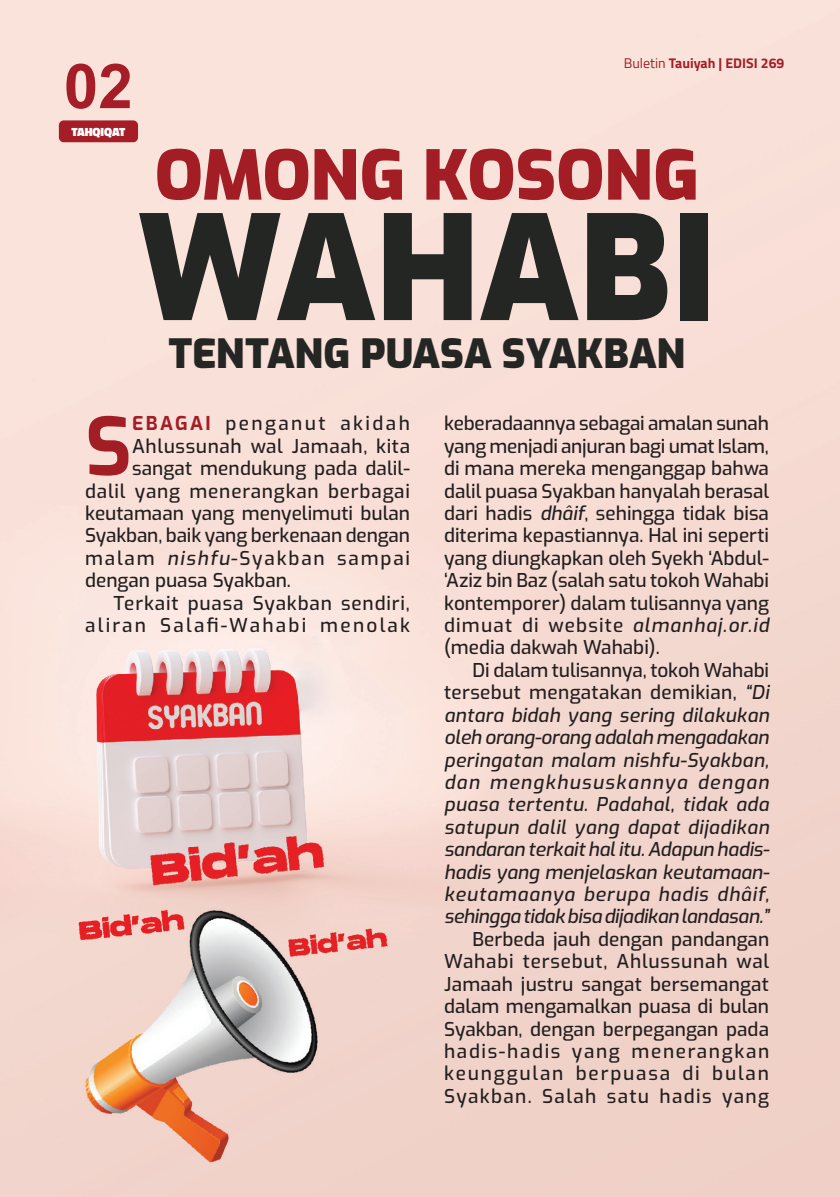
<style>
.page{position:relative;width:840px;height:1197px;background:#fff}
.page>*{position:absolute;margin:0;border:0;box-sizing:border-box;transform-origin:0 0}
.t1{font:900 144px "Exo";color:#242623}
.t2{font:700 79.6px "Exo";color:#a31d25}
.t3{font:900 68px "Exo";color:#a31d25}
.t4{font:700 62px "Arial";color:#a51d26}
.t5{font:900 40px "Exo";color:#242623}
.t6{font:500 19px/22.4px "Exo";letter-spacing:.04em;color:#231f20;text-align:justify}
.t7{font:italic 500 19px/22.4px "Exo";letter-spacing:-.015em;color:#231f20;text-align:justify}
.t8{font:500 19px "Exo";color:#231f20}
.t9{font:500 19px "Exo";letter-spacing:-.01em;color:#231f20}
.t10{font:500 19px "Exo";letter-spacing:.01em;color:#231f20}
.t11{font:500 19px "Exo";letter-spacing:.095em;color:#231f20}
.t12{font:500 19px "Exo";letter-spacing:.125em;color:#231f20}
.t13{font:700 14px "Titillium Web";color:#a51d26}
.t14{font:900 12px "Titillium Web";color:#fff}
.s1{font-weight:400}
.s2{font-weight:700;color:#a31d25}
.s3{font-style:italic}
.s4{font-style:normal}
</style>
<div class="page">
<img style="left:0;top:0;width:839px;height:1196px">
<div style="left:59px;top:120px;width:79px;height:22px;background:#a51d26;border-radius:5px"></div>
<p class="t4" style="left:64px;top:43px;width:70px">02</p>
<p class="t14" style="left:71px;top:123px;width:55px">TAHQIQAT</p>
<p class="t13" style="left:623px;top:52px;width:162px"><span class="s1">Buletin</span> Tauiyah | EDISI 269</p>
<p class="t3" style="left:155px;top:126px;width:545px">OMONG KOSONG</p>
<p class="t1" style="left:138px;top:163px;width:578px">WAHABI</p>
<p class="t5" style="left:168px;top:325px;width:518px">TENTANG PUASA SYAKBAN</p>
<p class="t2" style="left:85px;top:388px;width:48px">S</p>
<p class="t12" style="left:132px;top:409px;width:279px"><span class="s2">EBAGAI</span> penganut akidah</p>
<p class="t6" style="left:132px;top:434px;width:279px">Ahlussunah wal Jamaah, kita</p>
<p class="t10" style="left:132px;top:454px;width:279px">sangat mendukung pada dalil-</p>
<p class="t6" style="left:85px;top:478px;width:326px">dalil yang menerangkan berbagai</p>
<p class="t8" style="left:85px;top:499px;width:326px">keutamaan yang menyelimuti bulan</p>
<p class="t9" style="left:85px;top:521px;width:326px">Syakban, baik yang berkenaan dengan</p>
<p class="t11" style="left:85px;top:544px;width:326px">malam <span class="s3">nishfu</span>-Syakban sampai</p>
<p class="t8" style="left:85px;top:566px;width:207px">dengan puasa Syakban.</p>
<p class="t6" style="left:85px;top:590px;width:326px;text-align:right">Terkait puasa Syakban sendiri, aliran Salafi-Wahabi menolak</p>
<p class="t6" style="left:444px;top:411px;width:326px">keberadaannya sebagai amalan sunah yang menjadi anjuran bagi umat Islam, di mana mereka menganggap bahwa dalil puasa Syakban hanyalah berasal dari hadis <span class="s3">dhâif</span>, sehingga tidak bisa diterima kepastiannya. Hal ini seperti yang diungkapkan oleh Syekh ‘Abdul-‘Aziz bin Baz (salah satu tokoh Wahabi kontemporer) dalam tulisannya yang dimuat di website <span class="s3">almanhaj.or.id </span>(media dakwah Wahabi).</p>
<p class="t7" style="left:444px;top:657px;width:327px;text-indent:28px"><span class="s4">Di dalam tulisannya, tokoh Wahabi tersebut mengatakan demikian,</span> “Di antara bidah yang sering dilakukan oleh orang-orang adalah mengadakan peringatan malam nishfu-Syakban, dan mengkhususkannya dengan puasa tertentu. Padahal, tidak ada satupun dalil yang dapat dijadikan sandaran terkait hal itu. Adapun hadis&shy;hadis yang menjelaskan keutamaan&shy;keutamaanya berupa hadis dhâif, sehingga tidak bisa dijadikan landasan.”</p>
<p class="t6" style="left:444px;top:926px;width:326px;text-indent:28px">Berbeda jauh dengan pandangan Wahabi tersebut, Ahlussunah wal Jamaah justru sangat bersemangat dalam mengamalkan puasa di bulan Syakban, dengan berpegangan pada hadis-hadis yang menerangkan keunggulan berpuasa di bulan Syakban. Salah satu hadis yang</p>
</div>
